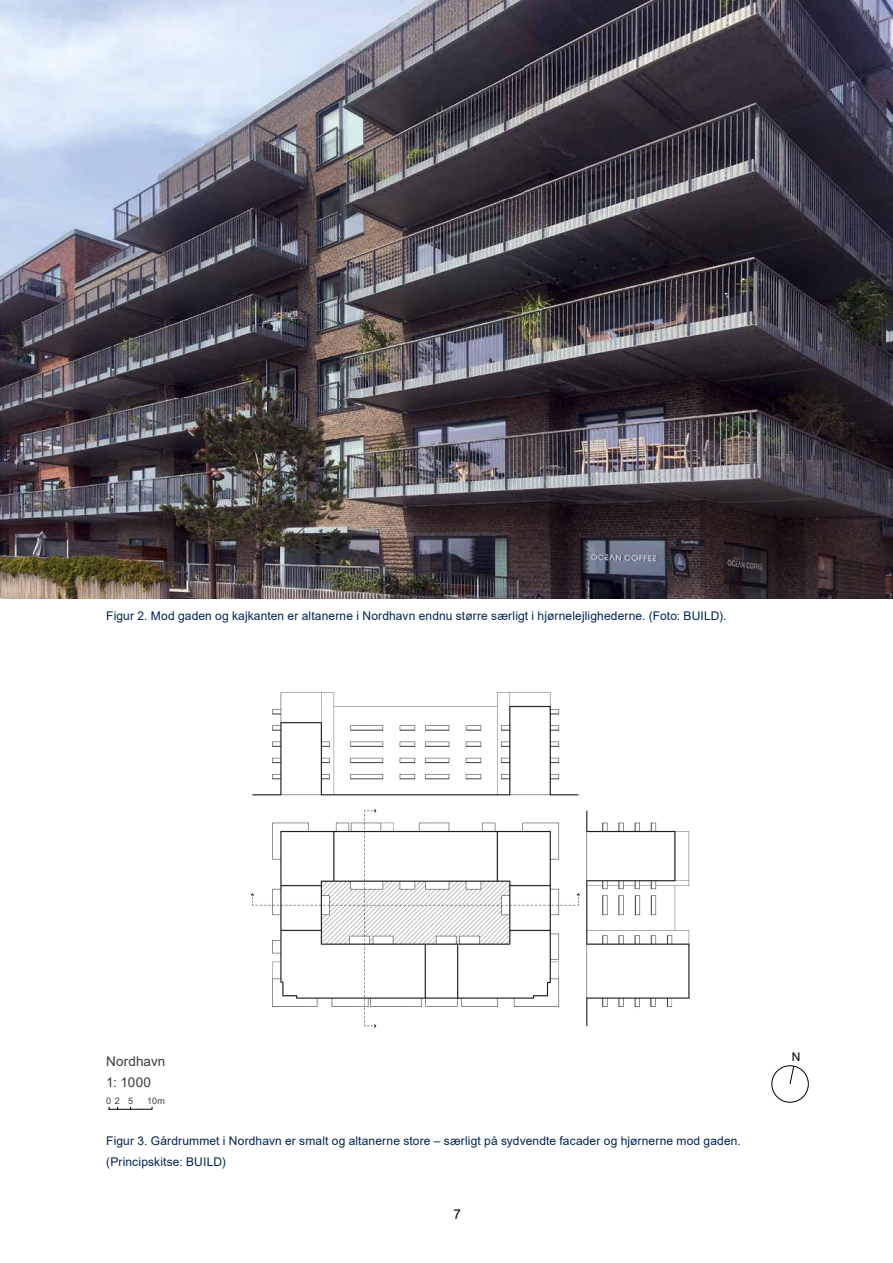
<style>
.page{position:relative;width:893px;height:1263px;background:#fff}
.page>*{position:absolute;margin:0;border:0;box-sizing:border-box;transform-origin:0 0}
.t1{font:13.5px "Arial";letter-spacing:.01em;color:#3b3b3a}
.t2{font:13.5px "Arial";color:#000}
.t3{font:12px/21px "Arial";letter-spacing:.01em;color:#002452}
.t4{font:12px "Arial";color:#000}
.t5{font:9px "Arial";color:#3b3b3a}
</style>
<div class="page">
<img style="left:0;top:0;width:893px;height:598px">
<img style="left:250px;top:692px;width:440px;height:336px">
<div style="left:771px;top:1065px;width:38px;height:38px;border:1px solid #000;border-radius:50%"></div>
<svg style="left:789px;top:1065px;width:6px;height:19px"></svg>
<hr style="left:109px;top:1109px;width:43px;height:1px;background:#000">
<p class="t3" style="left:106px;top:605px;width:622px">Figur 2. Mod gaden og kajkanten er altanerne i Nordhavn endnu større særligt i hjørnelejlig hederne. (Foto: BUILD).</p>
<p class="t1" style="left:106px;top:1052px;width:61px">Nordhavn</p>
<p class="t4" style="left:792px;top:1049px;width:10px">N</p>
<p class="t1" style="left:106px;top:1073px;width:46px">1: 1000</p>
<p class="t5" style="left:106px;top:1094px;width:28px">02 5</p>
<p class="t5" style="left:147px;top:1094px;width:19px">10m</p>
<p class="t3" style="left:106px;top:1130px;width:636px">Figur 3. Gårdrummet i Nordhavn er smalt og altanerne store – særligt på sydvendte facader og hjørnerne mod gaden. (Principskitse: BUILD)</p>
<p class="t2" style="left:453px;top:1205px;width:9px">7</p>
</div>
